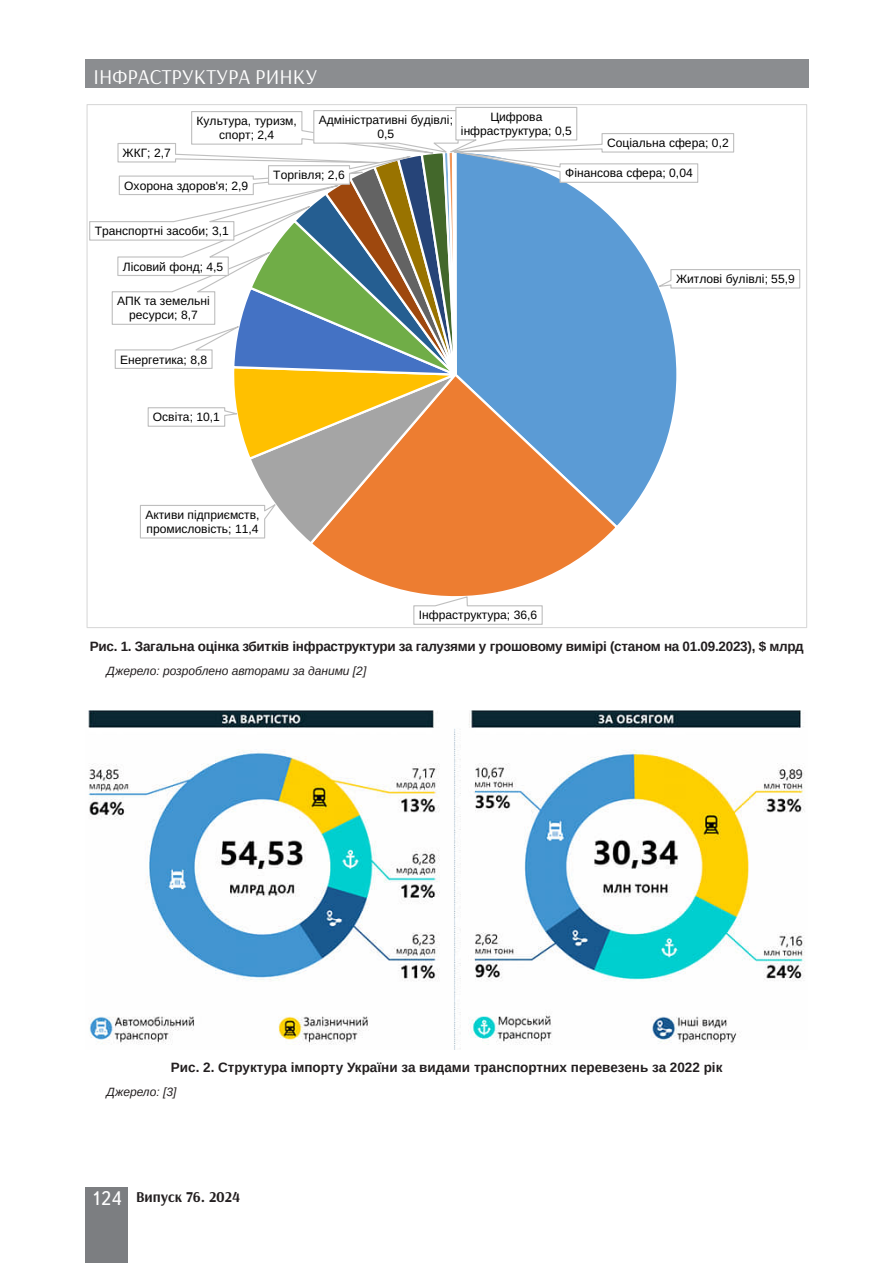
<style>
.page{position:relative;width:893px;height:1263px;background:#fff}
.page>*{position:absolute;margin:0;border:0;box-sizing:border-box;transform-origin:0 0}
.t1{font:21px "Arsenal";color:#fff}
.t2{font:700 15px "Arsenal";color:#231f20}
.Рисунок{font:700 13.5px "Arimo";letter-spacing:-.02em;color:#231f20}
.Рисунок-2{font:700 13.5px "Arimo";color:#231f20}
.t3{font:12.15px/14px "Arimo Roman";color:#000;text-align:center}
.Джерело{font:italic 12px "Arimo";color:#231f20}
.s1{font-family:"Ukrainian Text";font-weight:400;font-size:19.5px;color:#fff}
</style>
<div class="page">
<div style="left:85px;top:59px;width:723px;height:29px;background:#8b8d90"></div>
<div style="left:85px;top:1186px;width:43px;height:76px;background:#7c7e81"></div>
<svg style="left:89px;top:107px;width:712px;height:518px"></svg>
<img style="left:88px;top:710px;width:717px;height:339px">
<h1 class="t1" style="left:94px;top:63px;width:225px">ІНФРАСТРУКТУРА РИНКУ</h1>
<p class="t3" style="left:197px;top:114px;width:102px">Культура, туризм, спорт; 2,4</p>
<p class="t3" style="left:319px;top:113px;width:136px">Адміністративні будівлі;<br>0,5</p>
<p class="t3" style="left:461px;top:110px;width:112px">Цифрова інфраструктура; 0,5</p>
<p class="t3" style="left:607px;top:136px;width:123px">Соціальна сфера; 0,2</p>
<p class="t3" style="left:565px;top:167px;width:129px">Фінансова сфера; 0,04</p>
<p class="t3" style="left:123px;top:146px;width:50px">ЖКГ; 2,7</p>
<p class="t3" style="left:273px;top:168px;width:73px">Торгівля; 2,6</p>
<p class="t3" style="left:124px;top:179px;width:125px">Охорона здоров'я; 2,9</p>
<p class="t3" style="left:95px;top:224px;width:136px">Транспортні засоби; 3,1</p>
<p class="t3" style="left:123px;top:260px;width:102px">Лісовий фонд; 4,5</p>
<p class="t3" style="left:117px;top:294px;width:94px">АПК та земельні ресурси; 8,7</p>
<p class="t3" style="left:120px;top:353px;width:89px">Енергетика; 8,8</p>
<p class="t3" style="left:153px;top:410px;width:68px">Освіта; 10,1</p>
<p class="t3" style="left:145px;top:508px;width:116px;text-align:left">Активи підприємств, промисловість; 11,4</p>
<p class="t3" style="left:419px;top:608px;width:120px">Інфраструктура; 36,6</p>
<p class="t3" style="left:676px;top:272px;width:120px">Житлові булівлі; 55,9</p>
<p class="Рисунок" style="left:90px;top:637px;width:715px">Рис. 1. Загальна оцінка збитків інфраструктури за галузями у грошовому вимірі (станом на 01.09.2023), $ млрд</p>
<p class="Джерело" style="left:107px;top:662px;width:261px">Джерело: розроблено авторами за даними [2]</p>
<p class="Рисунок-2" style="left:171px;top:1058px;width:553px">Рис. 2. Структура імпорту України за видами транспортних перевезень за 2022 рік</p>
<p class="Джерело" style="left:107px;top:1083px;width:71px">Джерело: [3]</p>
<p class="t2" style="left:91px;top:1186px;width:151px"><span class="s1">124</span> Випуск 76. 2024</p>
</div>
